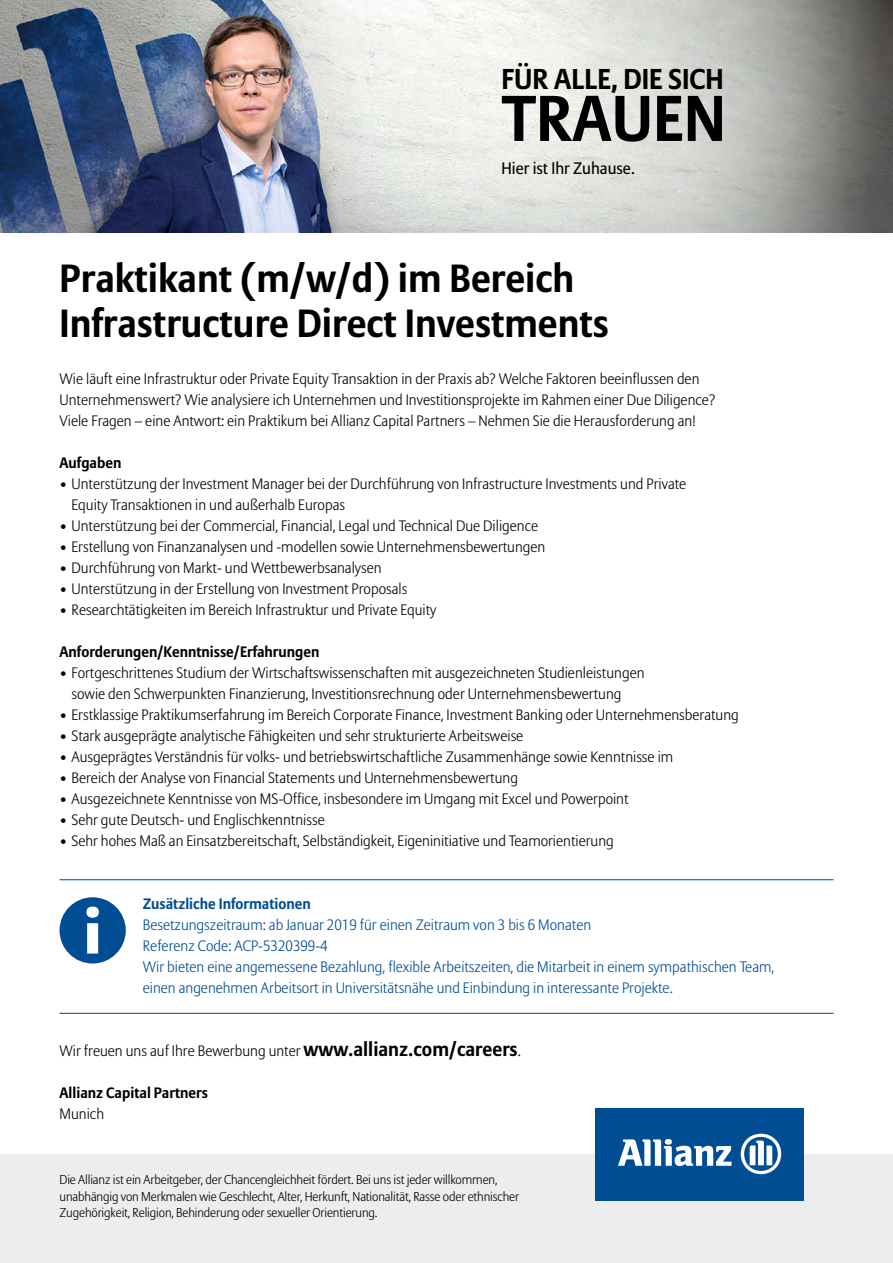
<style>
.page{position:relative;width:893px;height:1263px;background:#fff}
.page>*{position:absolute;margin:0;border:0;box-sizing:border-box;transform-origin:0 0}
.t1{font:700 64.2px "Allianz Sans";letter-spacing:.005em;color:#000}
.Titel_bold{font:700 39px/45px "Allianz Sans";color:#000}
.t2{font:700 28.5px "Allianz Sans";color:#000}
.t3{font:16.5px "Allianz Sans";color:#000}
.Copy_10_14_light_bla{font:300 15px/21px "Allianz Sans";color:#000}
.Titel_bold-2{font:300 15px/21px "Allianz Sans";color:#000}
.Copy_10_14_light_bla-2{font:300 15px/21px "Allianz Sans";color:#004d93}
.Copy_10_14_light_bla-3{font:700 15px "Allianz Sans";color:#000}
.Copy_10_14_light_bla-4{font:700 15px "Allianz Sans";color:#004d93}
.t4{font:300 12.75px/16.5px "Allianz Sans";letter-spacing:-.01em;color:#000}
.s1{font-weight:700;font-size:19.5px}
</style>
<div class="page">
<div style="left:0;top:1155px;width:893px;height:108px;background:#ededed"></div>
<div style="left:595px;top:1108px;width:209px;height:93px;background:#004d93"></div>
<svg style="left:618px;top:1139px;width:113px;height:27px"></svg>
<svg style="left:741px;top:1134px;width:40px;height:40px"></svg>
<img style="left:0;top:0;width:893px;height:233px">
<svg style="left:60px;top:897px;width:66px;height:66px"></svg>
<hr style="left:60px;top:879px;width:773px;height:1px;background:#004d93">
<hr style="left:60px;top:1013px;width:773px;height:1px;background:#004d93">
<h3 class="t2" style="left:501px;top:62px;width:224px">FÜR ALLE, DIE SICH</h3>
<h1 class="t1" style="left:501px;top:80px;width:226px">TRAUEN</h1>
<p class="t3" style="left:501px;top:159px;width:135px">Hier ist Ihr Zuhause.</p>
<p class="Titel_bold" style="left:60px;top:256px;width:551px">Praktikant (m/w/d) im Bereich<br>Infrastructure Direct Investments</p>
<p class="Titel_bold-2" style="left:60px;top:368px;width:657px">Wie läuft eine Infrastruktur oder Private Equity Transaktion in der Praxis ab? Welche Faktoren beeinflussen den<br>Unternehmenswert? Wie analysiere ich Unternehmen und Investitionsprojekte im Rahmen einer Due Diligence?<br>Viele Fragen – eine Antwort: ein Praktikum bei Allianz Capital Partners – Nehmen Sie die Herausforderung an!</p>
<p class="Copy_10_14_light_bla-3" style="left:60px;top:454px;width:63px">Aufgaben</p>
<p class="Copy_10_14_light_bla" style="left:72px;top:473px;width:616px;text-indent:-12px">• Unterstützung der Investment Manager bei der Durchführung von Infrastructure Investments und Private<br>Equity Transaktionen in und außerhalb Europas</p>
<p class="Copy_10_14_light_bla" style="left:60px;top:515px;width:480px">• Unterstützung bei der Commercial, Financial, Legal und Technical Due Diligence</p>
<p class="Copy_10_14_light_bla" style="left:60px;top:536px;width:487px">• Erstellung von Finanzanalysen und -modellen sowie Unternehmensbewertungen</p>
<p class="Copy_10_14_light_bla" style="left:60px;top:557px;width:324px">• Durchführung von Markt- und Wettbewerbsanalysen</p>
<p class="Copy_10_14_light_bla" style="left:60px;top:578px;width:349px">• Unterstützung in der Erstellung von Investment Proposals</p>
<p class="Copy_10_14_light_bla" style="left:60px;top:599px;width:378px">• Researchtätigkeiten im Bereich Infrastruktur und Private Equity</p>
<p class="Copy_10_14_light_bla-3" style="left:60px;top:643px;width:261px">Anforderungen/Kenntnisse/Erfahrungen</p>
<p class="Copy_10_14_light_bla" style="left:72px;top:662px;width:574px;text-indent:-12px">• Fortgeschrittenes Studium der Wirtschaftswissenschaften mit ausgezeichneten Studienleistungen sowie den Schwerpunkten Finanzierung, Investitionsrechnung oder Unternehmensbewertung</p>
<p class="Copy_10_14_light_bla" style="left:60px;top:704px;width:681px">• Erstklassige Praktikumserfahrung im Bereich Corporate Finance, Investment Banking oder Unternehmensberatung</p>
<p class="Copy_10_14_light_bla" style="left:60px;top:725px;width:465px">• Stark ausgeprägte analytische Fähigkeiten und sehr strukturierte Arbeitsweise</p>
<p class="Copy_10_14_light_bla" style="left:60px;top:746px;width:615px">• Ausgeprägtes Verständnis für volks- und betriebswirtschaftliche Zusammenhänge sowie Kenntnisse im</p>
<p class="Copy_10_14_light_bla" style="left:60px;top:767px;width:460px">• Bereich der Analyse von Financial Statements und Unternehmensbewertung</p>
<p class="Copy_10_14_light_bla" style="left:60px;top:788px;width:571px">• Ausgezeichnete Kenntnisse von MS-Office, insbesondere im Umgang mit Excel und Powerpoint</p>
<p class="Copy_10_14_light_bla" style="left:60px;top:809px;width:267px">• Sehr gute Deutsch- und Englischkenntnisse</p>
<p class="Copy_10_14_light_bla" style="left:60px;top:830px;width:556px">• Sehr hohes Maß an Einsatzbereitschaft, Selbständigkeit, Eigeninitiative und Teamorientierung</p>
<p class="Copy_10_14_light_bla-4" style="left:143px;top:895px;width:170px">Zusätzliche Informationen</p>
<p class="Copy_10_14_light_bla-2" style="left:143px;top:914px;width:450px">Besetzungszeitraum: ab Januar 2019 für einen Zeitraum von 3 bis 6 Monaten<br>Referenz Code: ACP-5320399-4</p>
<p class="Copy_10_14_light_bla-2" style="left:143px;top:956px;width:633px">Wir bieten eine angemessene Bezahlung, flexible Arbeitszeiten, die Mitarbeit in einem sympathischen Team, einen angenehmen Arbeitsort in Universitätsnähe und Einbindung in interessante Projekte.</p>
<p class="Copy_10_14_light_bla" style="left:60px;top:1040px;width:463px">Wir freuen uns auf Ihre Bewerbung unter <span class="s1">www.allianz.com/careers</span>.</p>
<p class="Copy_10_14_light_bla-3" style="left:60px;top:1084px;width:150px">Allianz Capital Partners</p>
<p class="Copy_10_14_light_bla" style="left:60px;top:1103px;width:46px">Munich</p>
<p class="t4" style="left:60px;top:1171px;width:461px">Die Allianz ist ein Arbeitgeber, der Chancengleichheit fördert. Bei uns ist jeder willkommen, unabhängig von Merkmalen wie Geschlecht, Alter, Herkunft, Nationalität, Rasse oder ethnischer<br>Zugehörigkeit, Religion, Behinderung oder sexueller Orientierung.</p>
</div>
